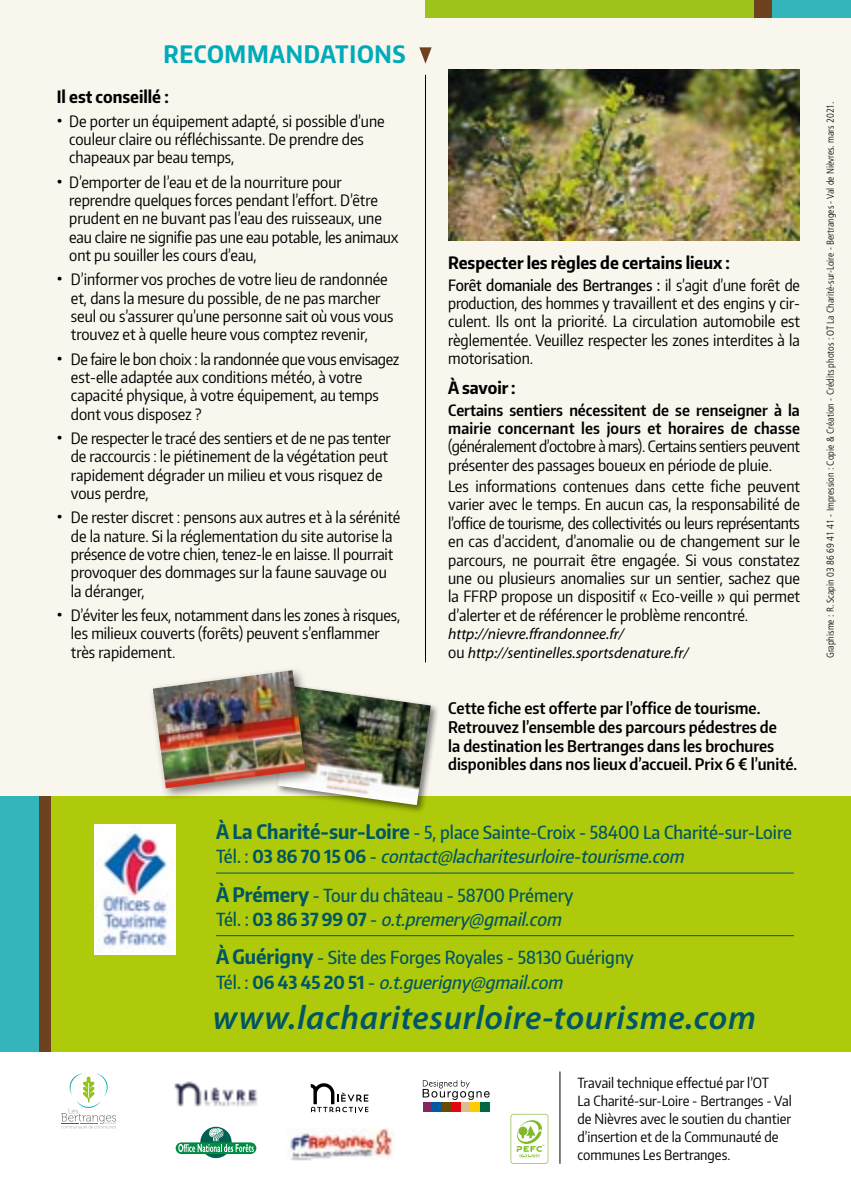
<style>
.page{position:relative;width:851px;height:1191px;background:#fff}
.page>*{position:absolute;margin:0;border:0;box-sizing:border-box;transform-origin:0 0}
.t1{font:italic 600 34px "Myriad Pro";letter-spacing:.02em;color:#005663}
.t2{font:700 24px "Encode Sans Condensed";letter-spacing:.03em;color:#00abb9}
.t3{font:500 18px/24.4px "Encode Sans Condensed";color:#005663}
.t4{font:700 17px "Encode Sans Condensed";color:#000}
.t5{font:600 16px/18.6px "Encode Sans Condensed";color:#000}
.t6{font:15.6px/18.4px "Encode Sans Condensed";color:#000}
.t7{font:15.6px/18.4px "Encode Sans Condensed";letter-spacing:-.02em;color:#000}
.t8{font:600 15.6px/18.4px "Encode Sans Condensed";color:#000}
.t9{font:italic 15.6px/18.4px "Myriad Pro";color:#000}
.t10{font:14px/18px "Encode Sans Condensed";color:#000}
.t11{font:300 condensed 10px "Frutiger";color:#000}
.s1{font-weight:700;font-size:17px}
.s2{font-weight:500}
.s3{font-family:"Encode Sans Condensed";font-style:normal}
.s4{font-weight:700;font-size:20px}
.s5{font-weight:700}
.s6{font-style:italic}
</style>
<div class="page">
<div style="left:0;top:0;width:850px;height:815px;background:#f9f6ee"></div>
<img style="left:448px;top:69px;width:351px;height:171px">
<div style="left:0;top:796px;width:850px;height:256px;background:#afca0b"></div>
<div style="left:0;top:796px;width:40px;height:256px;background:#34b5bb"></div>
<div style="left:40px;top:796px;width:11px;height:256px;background:#6e421f"></div>
<div style="left:425px;top:0;width:329px;height:17px;background:#9dc41a"></div>
<div style="left:771px;top:0;width:79px;height:17px;background:#34b5bb"></div>
<div style="left:754px;top:0;width:17px;height:17px;background:#6e421f"></div>
<div style="left:275px;top:684px;width:165px;height:130px;background:#000;opacity:.5"></div>
<img style="left:277px;top:686px;width:153px;height:119px">
<div style="left:148px;top:665px;width:171px;height:137px;background:#000;opacity:.5"></div>
<img style="left:153px;top:670px;width:152px;height:118px">
<svg style="left:510px;top:1113px;width:38px;height:50px"></svg>
<div style="left:511px;top:1114px;width:36px;height:49px;background:#fff;border-radius:2px"></div>
<svg style="left:516px;top:1120px;width:28px;height:37px"></svg>
<hr style="left:216px;top:872px;width:577px;height:1px;background:#005663">
<hr style="left:216px;top:935px;width:577px;height:1px;background:#005663">
<img style="left:94px;top:824px;width:81px;height:130px">
<hr style="left:425px;top:75px;width:1px;height:587px;background:#000">
<svg style="left:419px;top:47px;width:12px;height:17px"></svg>
<hr style="left:559px;top:1071px;width:1px;height:92px;background:#000">
<div style="left:423px;top:1102px;width:9px;height:9px;background:#822760"></div>
<div style="left:432px;top:1102px;width:10px;height:9px;background:#0059a3"></div>
<div style="left:442px;top:1102px;width:9px;height:9px;background:#6a4a00"></div>
<div style="left:451px;top:1102px;width:10px;height:9px;background:#e30613"></div>
<div style="left:461px;top:1102px;width:9px;height:9px;background:#d8be92"></div>
<div style="left:470px;top:1102px;width:10px;height:9px;background:#fc0"></div>
<div style="left:480px;top:1102px;width:9px;height:9px;background:#006745"></div>
<svg style="left:422px;top:1080px;width:67px;height:20px"></svg>
<svg style="left:61px;top:1073px;width:55px;height:55px"></svg>
<img style="left:174px;top:1081px;width:84px;height:26px">
<svg style="left:200px;top:1126px;width:31px;height:32px"></svg>
<svg style="left:176px;top:1128px;width:80px;height:26px"></svg>
<img style="left:287px;top:1128px;width:106px;height:33px">
<svg style="left:311px;top:1083px;width:57px;height:29px"></svg>
<h2 class="t2" style="left:163px;top:39px;width:243px">RECOMMANDATIONS</h2>
<p class="t4" style="left:57px;top:85px;width:114px">Il est conseillé :</p>
<p class="t6" style="left:69px;top:111px;width:317px;text-indent:-12px"><span class="s1">•</span> De porter un équipement adapté, si possible d’une couleur claire ou réfléchissante. De prendre des chapeaux par beau temps,</p>
<p class="t6" style="left:69px;top:172px;width:331px;text-indent:-12px"><span class="s1">•</span> D’emporter de l’eau et de la nourriture pour reprendre quelques forces pendant l’effort. D’être prudent en ne buvant pas l’eau des ruisseaux, une eau claire ne signifie pas une eau potable, les animaux ont pu souiller les cours d’eau,</p>
<p class="t6" style="left:71px;top:270px;width:324px;text-indent:-14px"><span class="s1">•</span> D’informer vos proches de votre lieu de randonnée et, dans la mesure du possible, de ne pas marcher seul ou s’assurer qu’une personne sait où vous vous trouvez et à quelle heure vous comptez revenir,</p>
<p class="t6" style="left:71px;top:349px;width:330px;text-indent:-14px"><span class="s1">•</span> De faire le bon choix : la randonnée que vous envisagez est-elle adaptée aux conditions météo, à votre capacité physique, à votre équipement, au temps dont vous disposez ?</p>
<p class="t6" style="left:71px;top:428px;width:321px;text-indent:-14px"><span class="s1">•</span> De respecter le tracé des sentiers et de ne pas tenter de raccourcis : le piétinement de la végétation peut rapidement dégrader un milieu et vous risquez de vous perdre,</p>
<p class="t6" style="left:71px;top:507px;width:331px;text-indent:-14px"><span class="s1">•</span> De rester discret : pensons aux autres et à la sérénité de la nature. Si la réglementation du site autorise la présence de votre chien, tenez-le en laisse. Il pourrait provoquer des dommages sur la faune sauvage ou la déranger,</p>
<p class="t6" style="left:71px;top:605px;width:331px;text-indent:-14px"><span class="s1">•</span> D’éviter les feux, notamment dans les zones à risques, les milieux couverts (forêts) peuvent s’enflammer très rapidement.</p>
<p class="t4" style="left:448px;top:252px;width:283px">Respecter les règles de certains lieux :</p>
<p class="t6" style="left:448px;top:275px;width:353px;text-align:justify"><span class="s2">Forêt domaniale des Bertranges :</span> il s’agit d’une forêt de production, des hommes y travaillent et des engins y cir&shy;culent. Ils ont la priorité. La circulation automobile est règlementée. Veuillez respecter les zones interdites à la motorisation.</p>
<p class="t4" style="left:448px;top:377px;width:69px">À savoir :</p>
<p class="t8" style="left:448px;top:400px;width:353px">Certains sentiers nécessitent de se renseigner à la mairie concernant les jours et horaires de chasse</p>
<p class="t7" style="left:448px;top:437px;width:353px">(généralement d’octobre à mars). Certains sentiers peuvent présenter des passages boueux en période de pluie.</p>
<p class="t6" style="left:448px;top:476px;width:353px;text-align:justify">Les informations contenues dans cette fiche peuvent varier avec le temps. En aucun cas, la responsabilité de l’office de tourisme, des collectivités ou leurs représentants en cas d’accident, d’anomalie ou de changement sur le parcours, ne pourrait être engagée. Si vous constatez une ou plusieurs anomalies sur un sentier, sachez que la FFRP propose un dispositif « Eco-veille » qui permet d’alerter et de référencer le problème rencontré.</p>
<p class="t9" style="left:448px;top:624px;width:242px">http://nievre.ffrandonnee.fr/<br><span class="s3">ou</span> http://sentinelles.sportsdenature.fr/</p>
<p class="t5" style="left:448px;top:698px;width:350px">Cette fiche est offerte par l’office de tourisme.<br>Retrouvez l’ensemble des parcours pédestres de<br>la destination les Bertranges dans les brochures disponibles dans nos lieux d’accueil. Prix 6 € l’unité.</p>
<p class="t3" style="left:216px;top:819px;width:577px"><span class="s4">À La Charité-sur-Loire</span> - 5, place Sainte-Croix - 58400 La Charité-sur-Loire<br>Té l . : <span class="s5">0 3 8 6 7 0 1 5 0 6</span> - <span class="s6">contact@lacharitesurloire-tourisme.com</span></p>
<p class="t3" style="left:216px;top:882px;width:359px"><span class="s4">À Prémery</span> - Tour du château - 58700 Prémery<br>Té l . : <span class="s5">0 3 8 6 3 7 9 9 0 7</span> - <span class="s6">o.t.premery@gmail.com</span></p>
<p class="t3" style="left:216px;top:944px;width:419px"><span class="s4">À Guérigny</span> - Site des Forges Royales - 58130 Guérigny<br>Té l . : <span class="s5">0 6 4 3 4 5 2 0 5 1</span> - <span class="s6">o.t.guerigny@gmail.com</span></p>
<h1 class="t1" style="left:213px;top:996px;width:544px">www.lacharitesurloire-tourisme.com</h1>
<p class="t10" style="left:577px;top:1073px;width:216px">Travail technique effectué par l’OT<br>La Charité-sur-Loire - Bertranges - Val de Nièvres avec le soutien du chantier d’insertion et de la Communauté de communes Les Bertranges.</p>
<p class="t11" style="left:824px;top:658px;width:558px;rotate:-90deg">Graphisme : R. Scapin 03 86 69 41 41 - Impression : Copie &amp; Création - Crédits photos : OT La Charité-sur-Loire - Bertranges - Val de Nièvres. mars 2021.</p>
</div>
